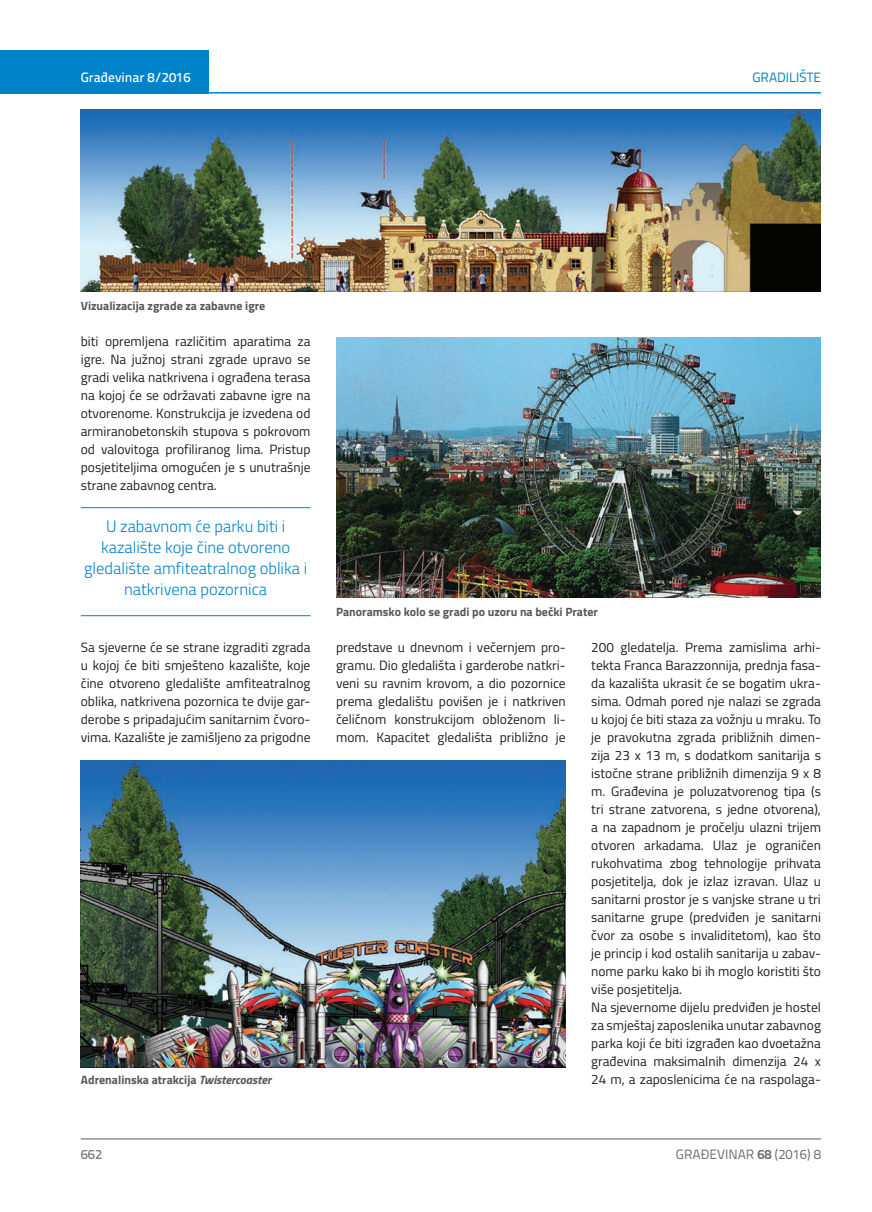
<style>
.page{position:relative;width:872px;height:1212px;background:#fff}
.page>*{position:absolute;margin:0;border:0;box-sizing:border-box;transform-origin:0 0}
.t1{font:300 16.5px/21px "Titillium";color:#0082c8;text-align:center}
.t2{font:13.5px/18px "Titillium";color:#231f20;text-align:justify}
.t3{font:13.5px "Titillium Text 22 L";color:#6c6d70}
.t4{font:500 13.5px "Titillium Text 22 L";color:#fff}
.t5{font:13.5px "Titillium Text 22 L";color:#0082c8}
.t6{font:500 13.5px "Titillium Text 22 L";color:#787a7d}
.t7{font:700 12px "Titillium";color:#57585a}
.s1{font-style:italic}
.s2{font-weight:700}
</style>
<div class="page">
<hr style="left:81px;top:1139px;width:740px;height:1px;background:#57585a">
<div style="left:0;top:50px;width:208px;height:44px;background:#0082c8"></div>
<hr style="left:0;top:92px;width:821px;height:2px;background:#0082c8">
<hr style="left:81px;top:507px;width:229px;height:1px;background:#0082c8">
<hr style="left:81px;top:615px;width:229px;height:1px;background:#0082c8">
<img style="left:81px;top:110px;width:740px;height:182px">
<img style="left:336px;top:338px;width:485px;height:260px">
<img style="left:81px;top:761px;width:485px;height:306px">
<p class="t4" style="left:81px;top:67px;width:111px">Građevinar 8/2016</p>
<p class="t5" style="left:752px;top:68px;width:70px">GRADILIŠTE</p>
<p class="t7" style="left:81px;top:296px;width:186px">Vizualizacija zgrade za zabavne igre</p>
<p class="t2" style="left:81px;top:331px;width:231px">biti opremljena različitim aparatima za igre. Na južnoj strani zgrade upravo se gradi velika natkrivena i ograđena terasa na kojoj će se održavati zabavne igre na otvorenome. Konstrukcija je izvedena od armiranobetonskih stupova s pokrovom od valovitoga profiliranog lima. Pristup posjetiteljima omogućen je s unutrašnje strane zabavnog centra.</p>
<p class="t1" style="left:84px;top:515px;width:224px">U zabavnom će parku biti i kazalište koje čine otvoreno gledalište amfiteatralnog oblika i natkrivena pozornica</p>
<p class="t7" style="left:336px;top:603px;width:263px">Panoramsko kolo se gradi po uzoru na bečki Prater</p>
<p class="t2" style="left:81px;top:638px;width:231px">Sa sjeverne će se strane izgraditi zgrada u kojoj će biti smješteno kazalište, koje čine otvoreno gledalište amfiteatralnog oblika, natkrivena pozornica te dvije gar&shy;derobe s pripadajućim sanitarnim čvoro&shy;vima. Kazalište je zamišljeno za prigodne</p>
<p class="t2" style="left:336px;top:638px;width:231px">predstave u dnevnom i večernjem pro&shy;gramu. Dio gledališta i garderobe natkri&shy;veni su ravnim krovom, a dio pozornice prema gledalištu povišen je i natkriven čeličnom konstrukcijom obloženom li&shy;mom. Kapacitet gledališta približno je</p>
<p class="t2" style="left:591px;top:637px;width:231px;text-align:left">200 gledatelja. Prema zamislima arhi&shy;tekta Franca Barazzonnija, prednja fasa&shy;da kazališta ukrasit će se bogatim ukra&shy;sima. Odmah pored nje nalazi se zgrada u kojoj će biti staza za vožnju u mraku. To je pravokutna zgrada približnih dimen&shy;zija 23 x 13 m, s dodatkom sanitarija s istočne strane približnih dimenzija 9 x 8 m. Građevina je poluzatvorenog tipa (s tri strane zatvorena, s jedne otvorena), a na zapadnom je pročelju ulazni trijem otvoren arkadama. Ulaz je ograničen rukohvatima zbog tehnologije prihvata posjetitelja, dok je izlaz izravan. Ulaz u sanitarni prostor je s vanjske strane u tri sanitarne grupe (predviđen je sanitarni čvor za osobe s invaliditetom), kao što je princip i kod ostalih sanitarija u zabav&shy;nome parku kako bi ih moglo koristiti što više posjetitelja.<br>Na sjevernome dijelu predviđen je hostel za smještaj zaposlenika unutar zabavnog parka koji će biti izgrađen kao dvoetažna građevina maksimalnih dimenzija 24 x 24 m, a zaposlenicima će na raspolaga-</p>
<p class="t7" style="left:81px;top:1071px;width:192px">Adrenalinska atrakcija <span class="s1">Twistercoaster</span></p>
<p class="t6" style="left:81px;top:1144px;width:23px">662</p>
<p class="t3" style="left:676px;top:1144px;width:146px">GRAĐEVINAR <span class="s2">68</span> (2016) 8</p>
</div>
